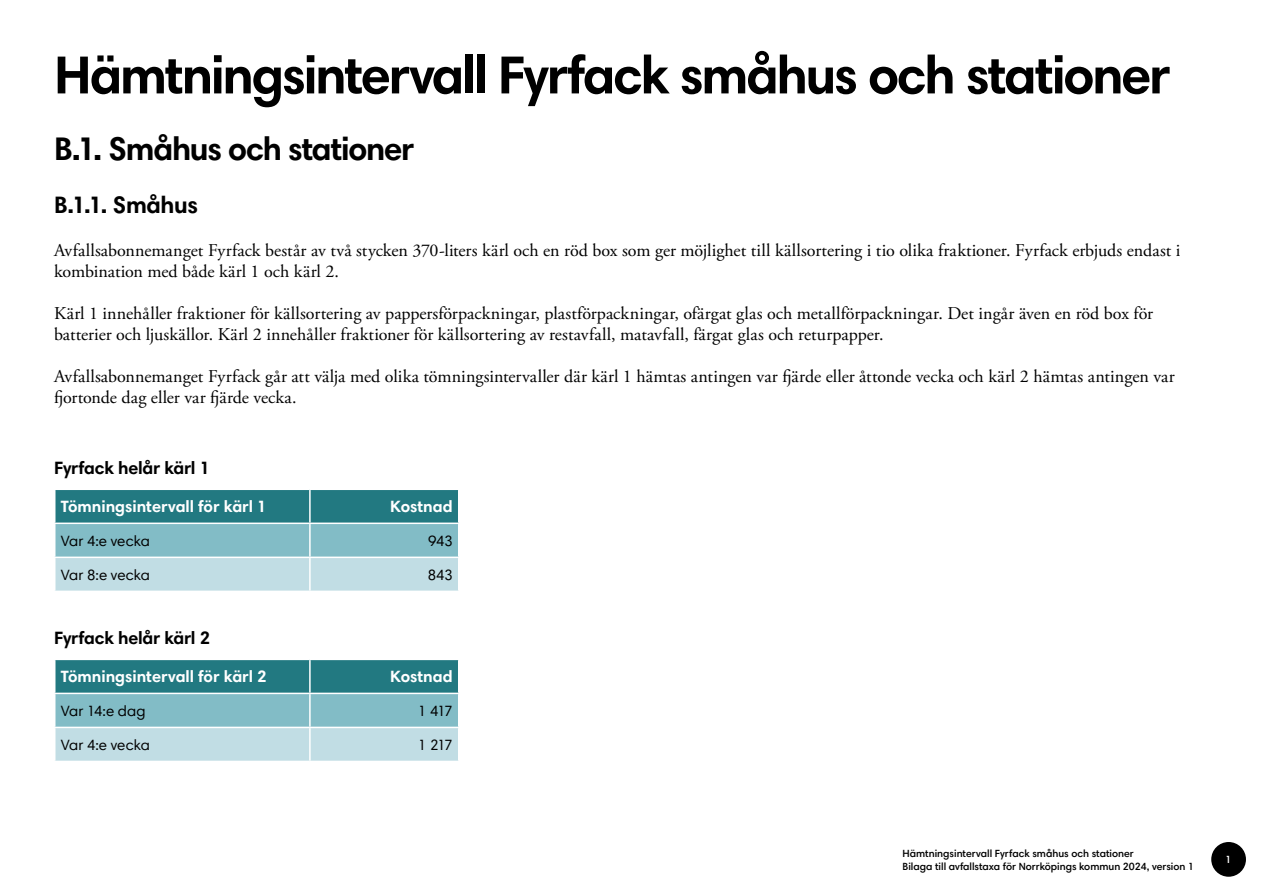
<style>
.page{position:relative;width:1263px;height:893px;background:#fff}
.page>*{position:absolute;margin:0;border:0;box-sizing:border-box;transform-origin:0 0}
.t1{font:700 54px "Harmonia Sans Std";letter-spacing:-.04em;color:#000}
.t2{font:700 33px "Harmonia Sans Std";letter-spacing:-.035em;color:#000}
.t3{font:700 24px "Harmonia Sans Std";letter-spacing:-.015em;color:#000}
.Brödtext{font:18px/21px "Adobe Garamond Pro";color:#000}
.t4{font:700 18px "Harmonia Sans Std";letter-spacing:-.015em;color:#000}
.Tabellrubrik_vänsterjustering{font:700 16.5px "Harmonia Sans Std";color:#fff}
.Tabellrubrik_högerjustering{font:700 16.5px "Harmonia Sans Std";color:#fff}
.Tabell_vänsterjustering{font:15px "Harmonia Sans Std";color:#000}
.Tabell_högerjustering{font:15px "Harmonia Sans Std";letter-spacing:-.05em;color:#000}
.t5{font:600 10.5px/12.6px "Harmonia Sans Pro";color:#000}
.t6{font:600 10.5px "Harmonia Sans Pro";color:#fff}
</style>
<div class="page">
<div style="left:1211px;top:842px;width:35px;height:35px;background:#000;border-radius:50%"></div>
<svg style="left:56px;top:490px;width:402px;height:101px;background:#78b1b9"></svg>
<hr style="left:309px;top:490px;width:2px;height:33px;background:#fff">
<hr style="left:54px;top:523px;width:256px;height:1px;background:#fff">
<hr style="left:310px;top:523px;width:149px;height:1px;background:#fff">
<hr style="left:309px;top:524px;width:2px;height:33px;background:#fff">
<hr style="left:54px;top:557px;width:256px;height:1px;background:#fff">
<hr style="left:310px;top:557px;width:149px;height:1px;background:#fff">
<hr style="left:309px;top:558px;width:2px;height:33px;background:#fff">
<svg style="left:56px;top:660px;width:402px;height:101px;background:#78b1b9"></svg>
<hr style="left:309px;top:660px;width:2px;height:33px;background:#fff">
<hr style="left:54px;top:693px;width:256px;height:1px;background:#fff">
<hr style="left:310px;top:693px;width:149px;height:1px;background:#fff">
<hr style="left:309px;top:694px;width:2px;height:33px;background:#fff">
<hr style="left:54px;top:727px;width:256px;height:1px;background:#fff">
<hr style="left:310px;top:727px;width:149px;height:1px;background:#fff">
<hr style="left:309px;top:728px;width:2px;height:33px;background:#fff">
<h1 class="t1" style="left:54px;top:41px;width:1118px">Hämtningsintervall Fyrfack småhus och stationer</h1>
<h2 class="t2" style="left:54px;top:128px;width:362px">B.1. Småhus och stationer</h2>
<h3 class="t3" style="left:54px;top:190px;width:145px">B.1.1. Småhus</h3>
<p class="Brödtext" style="left:54px;top:240px;width:1128px">Avfallsabonnemanget Fyrfack består av två stycken 370-liters kärl och en röd box som ger möjlighet till källsortering i tio olika fraktioner. Fyrfack erbjuds endast i kombination med både kärl 1 och kärl 2.</p>
<p class="Brödtext" style="left:54px;top:303px;width:1101px">Kärl 1 innehåller fraktioner för källsortering av pappersförpackningar, plastförpackningar, ofärgat glas och metallförpackningar. Det ingår även en röd box för batterier och ljuskällor. Kärl 2 innehåller fraktioner för källsortering av restavfall, matavfall, färgat glas och returpapper.</p>
<p class="Brödtext" style="left:54px;top:367px;width:1122px">Avfallsabonnemanget Fyrfack går att välja med olika tömningsintervaller där kärl 1 hämtas antingen var fjärde eller åttonde vecka och kärl 2 hämtas antingen var fjortonde dag eller var fjärde vecka.</p>
<h4 class="t4" style="left:54px;top:456px;width:158px">Fyrfack helår kärl 1</h4>
<p class="Tabellrubrik_vänsterjustering" style="left:61px;top:496px;width:207px">Tömningsintervall för kärl 1</p>
<p class="Tabellrubrik_högerjustering" style="left:390px;top:496px;width:64px">Kostnad</p>
<p class="Tabell_vänsterjustering" style="left:61px;top:531px;width:91px">Var 4:e vecka</p>
<p class="Tabell_högerjustering" style="left:428px;top:531px;width:26px">943</p>
<p class="Tabell_vänsterjustering" style="left:61px;top:565px;width:91px">Var 8:e vecka</p>
<p class="Tabell_högerjustering" style="left:428px;top:565px;width:27px">843</p>
<h4 class="t4" style="left:54px;top:627px;width:158px">Fyrfack helår kärl 2</h4>
<p class="Tabellrubrik_vänsterjustering" style="left:61px;top:666px;width:207px">Tömningsintervall för kärl 2</p>
<p class="Tabellrubrik_högerjustering" style="left:390px;top:666px;width:64px">Kostnad</p>
<p class="Tabell_vänsterjustering" style="left:61px;top:701px;width:86px">Var 14:e dag</p>
<p class="Tabell_högerjustering" style="left:418px;top:701px;width:36px">1 417</p>
<p class="Tabell_vänsterjustering" style="left:61px;top:735px;width:91px">Var 4:e vecka</p>
<p class="Tabell_högerjustering" style="left:418px;top:735px;width:36px">1 217</p>
<p class="t5" style="left:902px;top:847px;width:293px">Hämtningsintervall Fyrfack småhus och stationer<br>Bilaga till avfallstaxa för Norrköpings kommun 2024, version 1</p>
<p class="t6" style="left:1225px;top:853px;width:7px">1</p>
</div>
